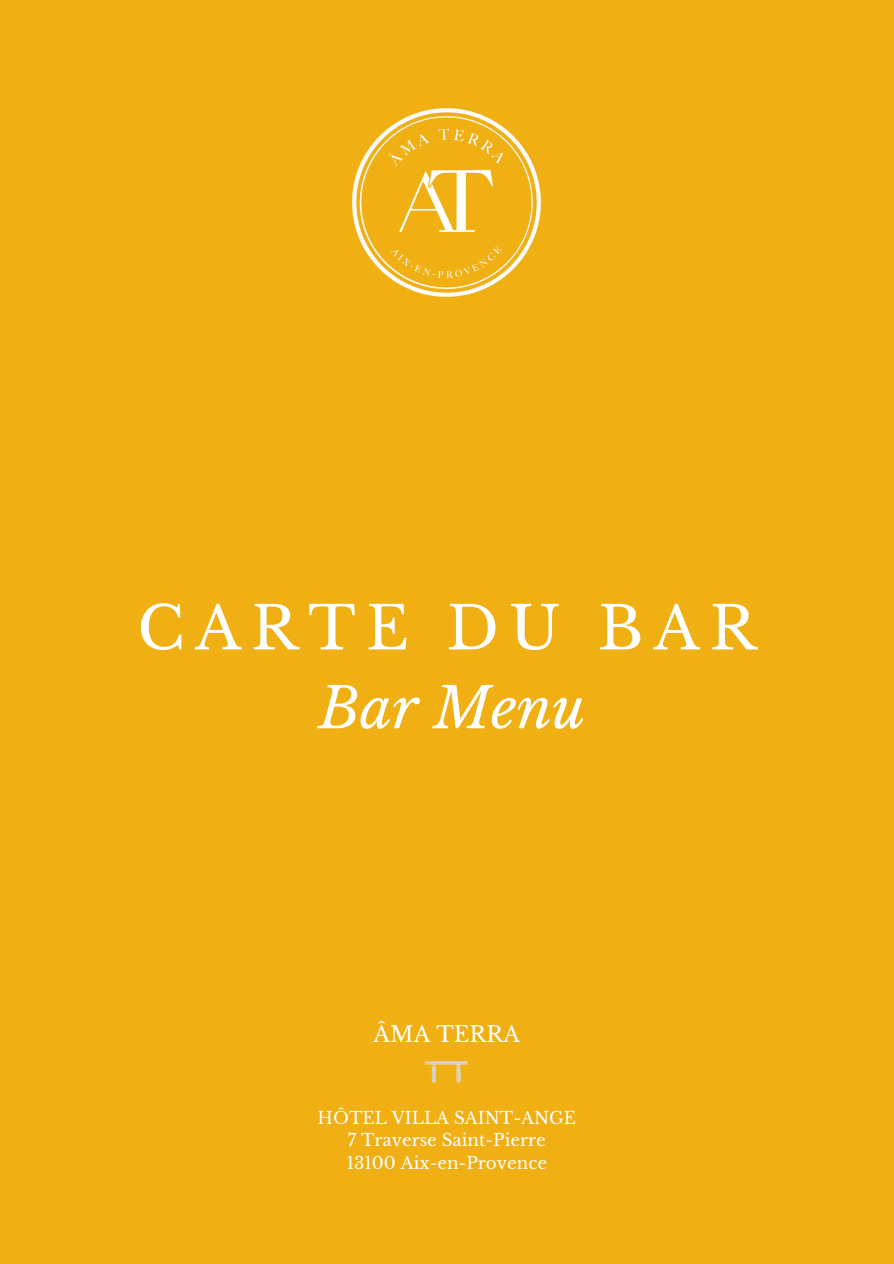
<style>
.page{position:relative;width:894px;height:1264px;background:#fff}
.page>*{position:absolute;margin:0;border:0;box-sizing:border-box;transform-origin:0 0}
.t1{font:59.25px "Libre Baskerville";letter-spacing:.175em;color:#fff}
.t2{font:italic 56.25px "Libre Baskerville";color:#fff}
.t3{font:21.6px "Libre Baskerville";color:#fff}
.t4{font:16.8px/22.4px "Libre Baskerville";color:#fff;text-align:center}
</style>
<div class="page">
<div style="left:0;top:0;width:893px;height:1263px;background:#f0af13"></div>
<img style="left:424px;top:1060px;width:44px;height:23px">
<img style="left:352px;top:108px;width:189px;height:189px">
<h1 class="t1" style="left:137px;top:592px;width:620px">CARTE DU BAR</h1>
<h2 class="t2" style="left:318px;top:673px;width:268px">Bar Menu</h2>
<p class="t3" style="left:373px;top:1020px;width:148px">ÂMA TERRA</p>
<p class="t4" style="left:317px;top:1106px;width:260px">HÔTEL VILLA SAINT-ANGE<br>7 Traverse Saint-Pierre<br>13100 Aix-en-Provence</p>
</div>
